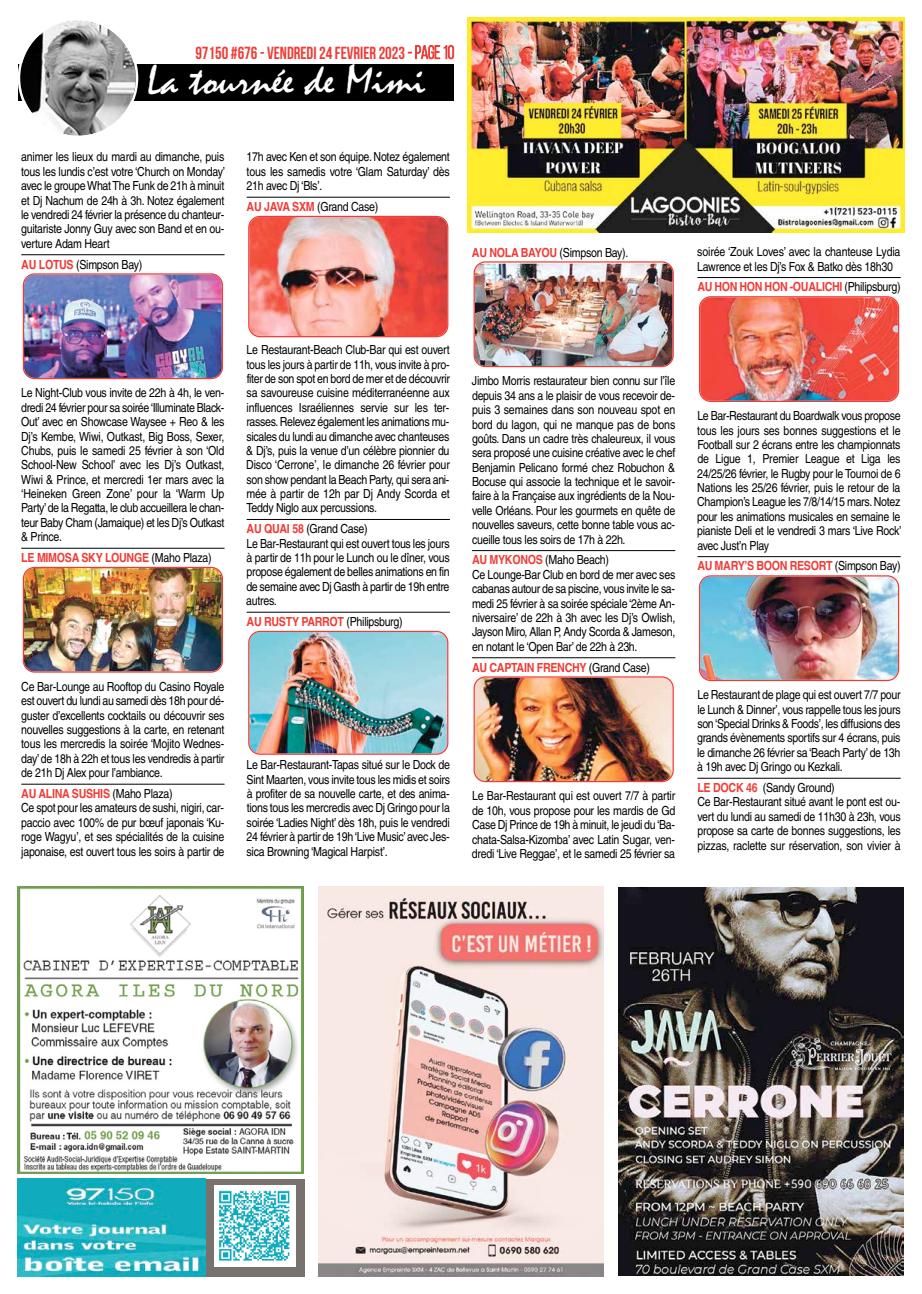
<style>
.page{position:relative;width:922px;height:1294px;background:#fff}
.page>*{position:absolute;margin:0;border:0;box-sizing:border-box;transform-origin:0 0}
.t1{font:42.25px "Mistral";color:#fff;scale:1.07 1}
.t2{font:700 17.5px "Bebas Neue";color:#f03c36;scale:.95 1}
.t3{font:12.5px/14.4px "Helvetica";letter-spacing:-.025em;color:#000;text-align:justify;scale:.85 1}
.t4{font:700 12.5px "Helvetica";letter-spacing:-.025em;color:#f03c36;scale:.85 1}
.s1{font-weight:400}
.s2{font-weight:400;font-size:18.75px}
.s3{font-weight:700;color:#f03c36}
.s4{font-weight:400;color:#000}
</style>
<div class="page">
<hr style="left:21px;top:254px;width:203px;height:1px;background:#000">
<hr style="left:21px;top:548px;width:203px;height:1px;background:#000">
<hr style="left:21px;top:783px;width:203px;height:1px;background:#000">
<hr style="left:246px;top:197px;width:204px;height:1px;background:#000">
<hr style="left:246px;top:519px;width:204px;height:1px;background:#000">
<hr style="left:246px;top:612px;width:204px;height:1px;background:#000">
<hr style="left:472px;top:550px;width:203px;height:1px;background:#000">
<hr style="left:472px;top:657px;width:203px;height:1px;background:#000">
<hr style="left:697px;top:277px;width:203px;height:1px;background:#000">
<hr style="left:697px;top:556px;width:203px;height:1px;background:#000">
<hr style="left:697px;top:778px;width:203px;height:1px;background:#000">
<img style="left:23px;top:567px;width:200px;height:105px">
<img style="left:248px;top:216px;width:200px;height:121px">
<img style="left:248px;top:631px;width:200px;height:123px">
<img style="left:473px;top:261px;width:200px;height:106px">
<img style="left:699px;top:296px;width:199px;height:106px">
<img style="left:473px;top:676px;width:200px;height:106px">
<img style="left:23px;top:273px;width:200px;height:106px">
<img style="left:699px;top:575px;width:199px;height:106px">
<div style="left:138px;top:1178px;width:166px;height:98px;background:#78726f"></div>
<img style="left:18px;top:1178px;width:188px;height:98px">
<img style="left:214px;top:1185px;width:81px;height:81px">
<div style="left:18px;top:64px;width:436px;height:36px;background:#000"></div>
<svg style="left:18px;top:20px;width:120px;height:116px"></svg>
<svg style="left:408px;top:45px;width:46px;height:14px"></svg>
<img style="left:318px;top:886px;width:285px;height:390px">
<img style="left:467px;top:18px;width:437px;height:214px">
<img style="left:618px;top:887px;width:285px;height:388px">
<img style="left:18px;top:886px;width:285px;height:287px">
<h2 class="t2" style="left:195px;top:43px;width:274px">97150 #676 - VENDREDI 24FEVRIER 2023 <span class="s1">-</span> <span class="s2">page 10</span></h2>
<h1 class="t1" style="left:147px;top:57px;width:262px">La tournée de Mimi</h1>
<p class="t3" style="left:21px;top:150px;width:241px">animer les lieux du mardi au dimanche, puis tous les lundis c’est votre ‘Church on Monday’ avec le groupe What The Funk de 21h à minuit et Dj Nachum de 24h à 3h. Notez également le vendredi 24 février la présence du chanteur&shy;guitariste Jonny Guy avec son Band et en ou&shy;verture Adam Heart</p>
<p class="t3" style="left:21px;top:257px;width:144px"><span class="s3">AU LOTUS</span> (Simpson Bay)</p>
<p class="t3" style="left:246px;top:150px;width:240px">17h avec Ken et son équipe. Notez également tous les samedis votre ‘Glam Saturday’ dès 21h avec Dj ‘Bls’.</p>
<p class="t3" style="left:246px;top:199px;width:156px"><span class="s3">AU JAVA SXM</span> (Grand Case)</p>
<p class="t3" style="left:21px;top:386px;width:241px">Le Night-Club vous invite de 22h à 4h, le ven&shy;dredi 24 février pour sa soirée‘Illuminate Black-Out’ avec en Showcase Waysee + Reo &amp; les Dj’s Kembe, Wiwi, Outkast, Big Boss, Sexer, Chubs, puis le samedi 25 février à son ‘Old School-New School’ avec les Dj’s Outkast, Wiwi &amp; Prince, et mercredi 1er mars avec la ‘Heineken Green Zone’ pour la ‘Warm Up Party’de la Regatta, le club accueillera le chan&shy;teur Baby Cham (Jamaique) et les Dj’s Outkast &amp; Prince.</p>
<p class="t4" style="left:21px;top:547px;width:225px">LE MIMOSA SKY LOUNGE <span class="s4">(Maho Plaza)</span></p>
<p class="t3" style="left:21px;top:679px;width:241px">Ce Bar-Lounge au Rooftop du Casino Royale est ouvert du lundi au samedi dès 18h pour dé&shy;guster d’excellents cocktails ou découvrir ses nouvelles suggestions à la carte, en retenant tous les mercredis la soirée ‘Mojito Wednes&shy;day’de 18h à 22h et tous les vendredis à partir de 21h Dj Alex pour l’ambiance.</p>
<p class="t3" style="left:21px;top:786px;width:240px;text-align:left"><span class="s3">AU ALINA SUSHIS</span> (Maho Plaza)<br>Ce spot pour les amateurs de sushi, nigiri, car&shy;paccio avec 100% de pur bœuf japonais ‘Ku&shy;roge Wagyu’, et ses spécialités de la cuisine japonaise, est ouvert tous les soirs à partir de</p>
<p class="t3" style="left:246px;top:342px;width:241px">Le Restaurant-Beach Club-Bar qui est ouvert tous les jours à partir de 11h, vous invite à pro&shy;fiter de son spot en bord de mer et de découvrir sa savoureuse cuisine méditerranéenne aux influences Israéliennes servie sur les ter&shy;rasses.Relevez également les animations mu&shy;sicales du lundi au dimanche avec chanteuses &amp; Dj’s, puis la venue d’un célèbre pionnier du Disco ‘Cerrone’, le dimanche 26 février pour son show pendant la Beach Party, qui sera ani&shy;mée à partir de 12h par Dj Andy Scorda et Teddy Niglo aux percussions.</p>
<p class="t3" style="left:246px;top:521px;width:241px;text-align:left"><span class="s3">AU QUAI 58</span> (Grand Case)<br>Le Bar-Restaurant qui est ouvert tous les jours à partir de 11h pour le Lunch ou le dîner, vous propose également de belles animations en fin de semaine avec Dj Gasth à partir de 19h entre autres.</p>
<p class="t4" style="left:246px;top:611px;width:185px">AU RUSTY PARROT <span class="s4">(Philipsburg)</span></p>
<p class="t3" style="left:246px;top:757px;width:241px">Le Bar-Restaurant-Tapas situé sur le Dock de Sint Maarten, vous invite tous les midis et soirs à profiter de sa nouvelle carte, et des anima&shy;tions tous les mercredis avec Dj Gringo pour la soirée ‘Ladies Night’ dès 18h, puis le vendredi 24 février à partir de 19h‘Live Music’avec Jes&shy;sica Browning ‘Magical Harpist’.</p>
<p class="t3" style="left:472px;top:245px;width:185px"><span class="s3">AU NOLA BAYOU</span> (Simpson Bay).</p>
<p class="t3" style="left:697px;top:244px;width:240px">soirée ‘Zouk Loves’ avec la chanteuse Lydia<br>Lawrence et les Dj’s Fox &amp; Batko dès 18h30</p>
<p class="t4" style="left:697px;top:277px;width:240px">AU HON HON HON -OUALICHI <span class="s4">(Philipsburg)</span></p>
<p class="t3" style="left:472px;top:374px;width:241px">Jimbo Morris restaurateur bien connu sur l’île depuis 34 ans a le plaisir de vous recevoir de&shy;puis 3 semaines dans son nouveau spot en bord du lagon, qui ne manque pas de bons goûts. Dans un cadre très chaleureux, il vous sera proposé une cuisine créative avec le chef Benjamin Pelicano formé chez Robuchon &amp; Bocuse qui associe la technique et le savoir&shy;faire à la Française aux ingrédients de la Nou&shy;velle Orléans. Pour les gourmets en quête de nouvelles saveurs, cette bonne table vous ac&shy;cueille tous les soirs de 17h à 22h.</p>
<p class="t3" style="left:472px;top:553px;width:241px;text-align:left"><span class="s3">AU MYKONOS</span> (Maho Beach)<br>Ce Lounge-Bar Club en bord de mer avec ses cabanas autour de sa piscine, vous invite le sa&shy;medi 25 février à sa soirée spéciale ‘2ème An&shy;niversaire’ de 22h à 3h avec les Dj’s Owlish, Jayson Miro, Allan P, Andy Scorda &amp; Jameson, en notant le ‘Open Bar’ de 22h à 23h.</p>
<p class="t4" style="left:472px;top:657px;width:211px">AU CAPTAIN FRENCHY <span class="s4">(Grand Case)</span></p>
<p class="t3" style="left:472px;top:788px;width:241px">Le Bar-Restaurant qui est ouvert 7/7 à partir de 10h, vous propose pour les mardis de Gd Case Dj Prince de 19h à minuit, le jeudi du‘Ba&shy;chata-Salsa-Kizomba’ avec Latin Sugar, ven&shy;dredi ‘Live Reggae’, et le samedi 25 février sa</p>
<p class="t3" style="left:697px;top:408px;width:242px">Le Bar-Restaurant du Boardwalk vous propose tous les jours ses bonnes suggestions et le Football sur 2 écrans entre les championnats de Ligue 1, Premier League et Liga les 24/25/26 février, le Rugby pour le Tournoi de 6<br>Nations les 25/26 février, puis le retour de la Champion’s League les 7/8/14/15 mars.Notez pour les animations musicales en semaine le pianiste Deli et le vendredi 3 mars ‘Live Rock’ avec Just’n Play</p>
<p class="t4" style="left:697px;top:556px;width:240px">AU MARY’S BOON RESORT <span class="s4">(Simpson Bay)</span></p>
<p class="t3" style="left:697px;top:687px;width:241px">Le Restaurant de plage qui est ouvert 7/7 pour le Lunch &amp; Dinner’, vous rappelle tous les jours son‘Special Drinks &amp; Foods’, les diffusions des grands évènements sportifs sur 4 écrans, puis le dimanche 26 février sa ‘Beach Party’de 13h à 19h avec Dj Gringo ou Kezkali.</p>
<p class="t3" style="left:697px;top:780px;width:241px;text-align:left"><span class="s3">LE DOCK 46</span> (Sandy Ground)<br>Ce Bar-Restaurant situé avant le pont est ou&shy;vert du lundi au samedi de 11h30 à 23h, vous propose sa carte de bonnes suggestions, les pizzas, raclette sur réservation, son vivier à</p>
</div>
